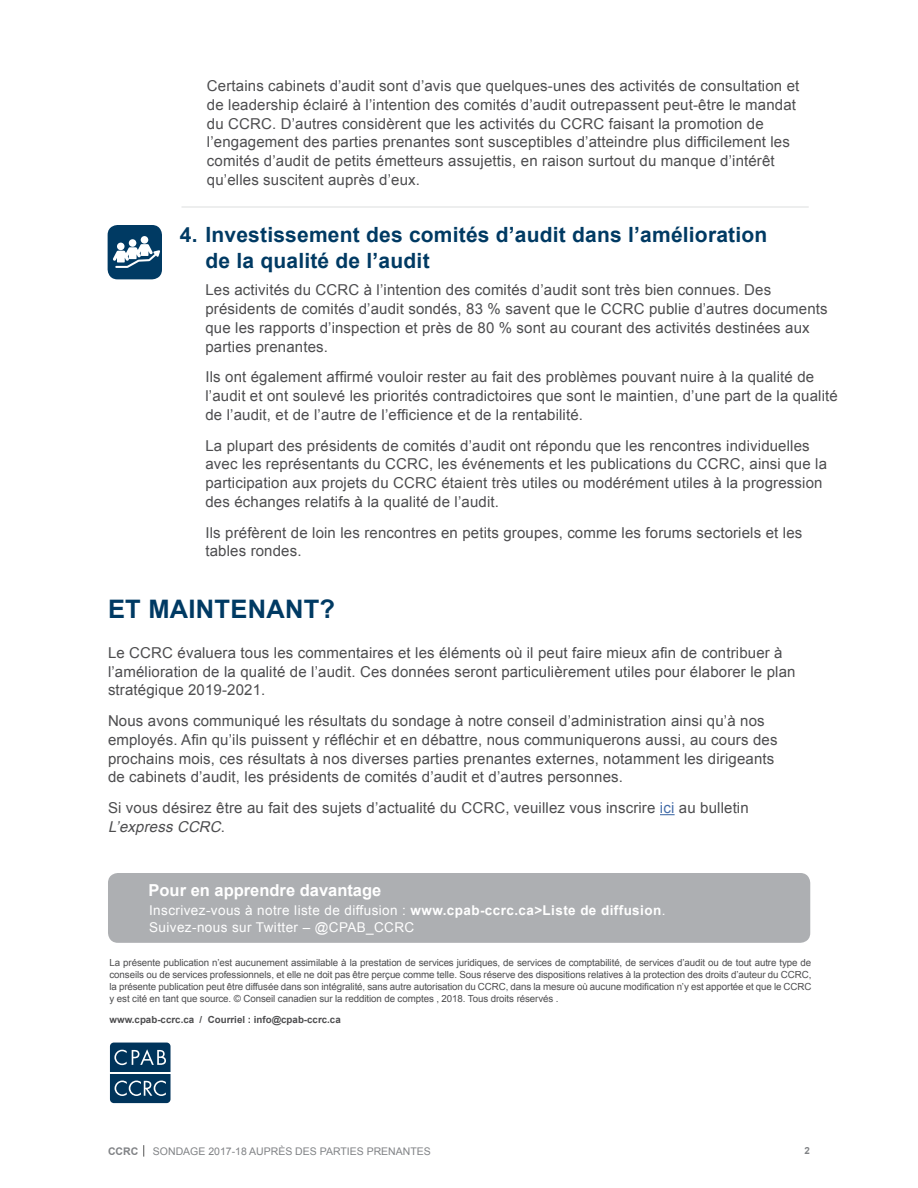
<style>
.page{position:relative;width:918px;height:1188px;background:#fff}
.page>*{position:absolute;margin:0;border:0;box-sizing:border-box;transform-origin:0 0}
.t1{font:700 25.5px "Arial";letter-spacing:.01em;color:#003a63}
.t2{font:700 21px/25.5px "Arial";letter-spacing:.01em;color:#003a63}
.t3{font:700 16.5px "Arial";color:#fff}
.t4{font:15px/18.8px "Arial";letter-spacing:.01em;color:#4d4d4f}
.t5{font:13.5px/16.5px "Arial";letter-spacing:.03em;color:#fff}
.t6{font:10.5px "Arial";color:#808285}
.t7{font:700 10.5px "Arial";color:#808285}
.t8{font:9.75px/12px "Arial";letter-spacing:-.01em;color:#4d4d4f;text-align:justify}
.t9{font:700 9.75px "Arial";color:#4d4d4f}
.t10{font:700 9.75px "Arial";color:#808285}
.s1{color:#456da9}
.s2{font-style:italic}
.s3{font-weight:700}
</style>
<div class="page">
<svg style="left:660px;top:814px;width:15px;height:1px"></svg>
<svg style="left:143px;top:1145px;width:1px;height:12px"></svg>
<svg style="left:110px;top:1043px;width:61px;height:60px;background:#214e70"></svg>
<hr style="left:110px;top:1072px;width:61px;height:2px;background:#fff">
<div style="left:108px;top:873px;width:702px;height:70px;background:#adafb2;border-radius:10px"></div>
<div style="left:108px;top:225px;width:54px;height:54px;background:#003a63;border-radius:10px"></div>
<div style="left:129px;top:239px;width:7px;height:8px;background:#fff;border-radius:50%"></div>
<div style="left:141px;top:236px;width:7px;height:8px;background:#fff;border-radius:50%"></div>
<svg style="left:113px;top:244px;width:47px;height:24px"></svg>
<hr style="left:182px;top:206px;width:627px;height:2px;background:#999b9e">
<p class="t4" style="left:207px;top:77px;width:594px">Certains cabinets d’audit sont d’avis que quelques-unes des activités de consultation et de leadership éclairé à l’intention des comités d’audit outrepassent peut-être le mandat du CCRC. D’autres considèrent que les activités du CCRC faisant la promotion de l’engagement des parties prenantes sont susceptibles d’atteindre plus difficilement les comités d’audit de petits émetteurs assujettis, en raison surtout du manque d’intérêt qu’elles suscitent auprès d’eux.</p>
<h2 class="t2" style="left:205px;top:223px;width:563px;text-indent:-25px">4. Investissement des comités d’audit dans l’amélioration de la qualité de l’audit</h2>
<p class="t4" style="left:205px;top:281px;width:624px">Les activités du CCRC à l’intention des comités d’audit sont très bien connues. Des présidents de comités d’audit sondés, 83 % savent que le CCRC publie d’autres documents que les rapports d’inspection et près de 80 % sont au courant des activités destinées aux parties prenantes.</p>
<p class="t4" style="left:205px;top:368px;width:634px">Ils ont également affirmé vouloir rester au fait des problèmes pouvant nuire à la qualité de l’audit et ont soulevé les priorités contradictoires que sont le maintien, d’une part de la qualité de l’audit, et de l’autre de l’efficience et de la rentabilité.</p>
<p class="t4" style="left:205px;top:436px;width:623px">La plupart des présidents de comités d’audit ont répondu que les rencontres individuelles avec les représentants du CCRC, les événements et les publications du CCRC, ainsi que la participation aux projets du CCRC étaient très utiles ou modérément utiles à la progression des échanges relatifs à la qualité de l’audit.</p>
<p class="t4" style="left:205px;top:523px;width:598px">Ils préfèrent de loin les rencontres en petits groupes, comme les forums sectoriels et les tables rondes.</p>
<h1 class="t1" style="left:108px;top:592px;width:229px">ET MAINTENANT?</h1>
<p class="t4" style="left:108px;top:643px;width:689px">Le CCRC évaluera tous les commentaires et les éléments où il peut faire mieux afin de contribuer à l’amélioration de la qualité de l’audit. Ces données seront particulièrement utiles pour élaborer le plan stratégique 2019-2021.</p>
<p class="t4" style="left:108px;top:712px;width:671px">Nous avons communiqué les résultats du sondage à notre conseil d’administration ainsi qu’à nos employés. Afin qu’ils puissent y réfléchir et en débattre, nous communiquerons aussi, au cours des prochains mois, ces résultats à nos diverses parties prenantes externes, notamment les dirigeants de cabinets d’audit, les présidents de comités d’audit et d’autres personnes.</p>
<p class="t4" style="left:108px;top:799px;width:642px">Si vous désirez être au fait des sujets d’actualité du CCRC, veuillez vous inscrire <span class="s1">ici</span> au bulletin<br><span class="s2">L’express CCRC</span>.</p>
<p class="t3" style="left:148px;top:879px;width:234px">Pour en apprendre davantage</p>
<p class="t5" style="left:149px;top:902px;width:518px">Inscrivez-vous à notre liste de diffusion : <span class="s3">www.cpab-ccrc.ca&gt;Liste de diffusion</span>.<br>Suivez-nous sur Twitter – @CPAB_CCRC</p>
<p class="t8" style="left:110px;top:957px;width:704px">La présente publication n’est aucunement assimilable à la prestation de services juridiques, de services de comptabilité, de services d’audit ou de tout autre type de conseils ou de services professionnels, et elle ne doit pas être perçue comme telle. Sous réserve des dispositions relatives à la protection des droits d’auteur du CCRC, la présente publication peut être diffusée dans son intégralité, sans autre autorisation du CCRC, dans la mesure où aucune modification n’y est apportée et que le CCRC y est cité en tant que source. © Conseil canadien sur la reddition de comptes , 2018. Tous droits réservés .</p>
<p class="t9" style="left:110px;top:1013px;width:233px">www.cpab-ccrc.ca / Courriel : info@cpab-ccrc.ca</p>
<p class="t7" style="left:108px;top:1144px;width:32px">CCRC</p>
<p class="t6" style="left:153px;top:1144px;width:279px">SONDAGE 2017-18 AUPRÈS DES PARTIES PRENANTES</p>
<p class="t10" style="left:805px;top:1144px;width:7px">2</p>
</div>
